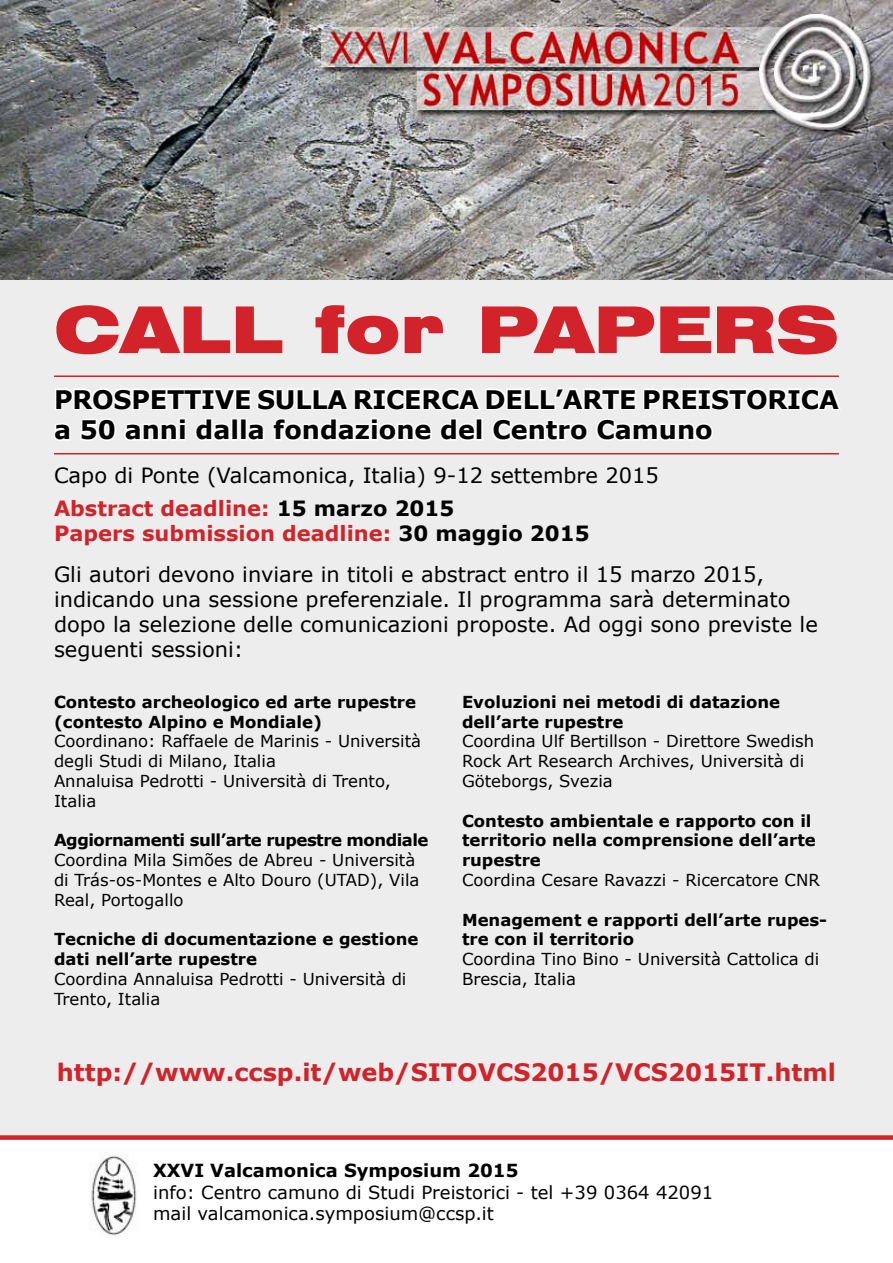
<style>
.page{position:relative;width:893px;height:1263px;background:#fff}
.page>*{position:absolute;margin:0;border:0;box-sizing:border-box;transform-origin:0 0}
.t1{font:900 expanded 64.5px "Swiss 721 BT";color:#d2232a}
.t2{font:700 25.5px/30.6px "Verdana";letter-spacing:-.01em;color:#000}
.t3{font:700 24px "Verdana";color:#d2232a}
.t4{font:21px/25.2px "Verdana";color:#000}
.t5{font:700 21px "Verdana";color:#d2232a}
.t6{font:18px/21.6px "Verdana";color:#000}
.t7{font:700 18px "Verdana";color:#000}
.t8{font:16.5px/19.8px "Verdana";color:#000}
.t9{font:700 16.5px/19.8px "Verdana";color:#000}
.t10{font:700 16.5px "Verdana";letter-spacing:-.03em;color:#000}
.s1{font-weight:700;color:#d2232a}
.s2{font-weight:700}
.s3{color:#000}
</style>
<div class="page">
<div style="left:0;top:259px;width:893px;height:881px;background:#ededee"></div>
<img style="left:0;top:0;width:893px;height:279px">
<hr style="left:54px;top:375px;width:785px;height:2px;background:#d2232a">
<hr style="left:54px;top:453px;width:785px;height:1px;background:#d2232a">
<svg style="left:54px;top:388px;width:787px;height:53px"></svg>
<img style="left:89px;top:1155px;width:49px;height:81px">
<div style="left:0;top:1135px;width:893px;height:5px;background:#d2232a"></div>
<h1 class="t1" style="left:54px;top:291px;width:786px">CALL for PAPERS</h1>
<h2 class="t2" style="left:54px;top:383px;width:786px">Prospettive sulla ricerca dell’arte preistorica a 50 anni dalla fondazione del Centro Camuno</h2>
<p class="t4" style="left:54px;top:458px;width:606px;line-height:33.8px">Capo di Ponte (Valcamonica, Italia) 9-12 settembre 2015<br><span class="s1">Abstract deadline:</span> <span class="s2">15 marzo 2015</span></p>
<p class="t5" style="left:54px;top:519px;width:537px">Papers submission deadline: <span class="s3">30 maggio 2015</span></p>
<p class="t4" style="left:54px;top:561px;width:765px">Gli autori devono inviare in titoli e abstract entro il 15 marzo 2015, indicando una sessione preferenziale. Il programma sarà determinato dopo la selezione delle comunicazioni proposte. Ad oggi sono previste le seguenti sessioni:</p>
<p class="t9" style="left:54px;top:692px;width:363px">Contesto archeologico ed arte rupestre (contesto Alpino e Mondiale)</p>
<p class="t8" style="left:54px;top:731px;width:369px">Coordinano: Raffaele de Marinis - Università degli Studi di Milano, Italia<br>Annaluisa Pedrotti - Università di Trento,<br>Italia</p>
<p class="t10" style="left:54px;top:829px;width:376px">Aggiornamenti sull’arte rupestre mondiale</p>
<p class="t8" style="left:54px;top:850px;width:367px">Coordina Mila Simões de Abreu - Università di Trás-os-Montes e Alto Douro (UTAD), Vila<br>Real, Portogallo</p>
<p class="t9" style="left:54px;top:929px;width:366px">Tecniche di documentazione e gestione dati nell’arte rupestre</p>
<p class="t8" style="left:54px;top:969px;width:354px">Coordina Annaluisa Pedrotti - Università di<br>Trento, Italia</p>
<p class="t9" style="left:462px;top:692px;width:320px">Evoluzioni nei metodi di datazione dell’arte rupestre</p>
<p class="t8" style="left:462px;top:731px;width:354px">Coordina Ulf Bertillson - Direttore Swedish<br>Rock Art Research Archives, Università di<br>Göteborgs, Svezia</p>
<p class="t9" style="left:462px;top:810px;width:355px">Contesto ambientale e rapporto con il territorio nella comprensione dell’arte rupestre</p>
<p class="t8" style="left:462px;top:870px;width:359px">Coordina Cesare Ravazzi - Ricercatore CNR</p>
<p class="t9" style="left:462px;top:909px;width:367px">Menagement e rapporti dell’arte rupes&shy;tre con il territorio</p>
<p class="t8" style="left:462px;top:949px;width:359px">Coordina Tino Bino - Università Cattolica di<br>Brescia, Italia</p>
<h3 class="t3" style="left:57px;top:1055px;width:372px">http://www.ccsp.it/web/SITOVCS</h3>
<h3 class="t3" style="left:530px;top:1055px;width:104px">2015/VCS</h3>
<h3 class="t3" style="left:668px;top:1055px;width:170px">2015IT.html</h3>
<p class="t7" style="left:153px;top:1158px;width:367px">XXVI Valcamonica Symposium 2015</p>
<p class="t6" style="left:153px;top:1181px;width:562px">info: Centro camuno di Studi Preistorici - tel +39 0364 42091 mail valcamonica.symposium@ccsp.it</p>
</div>
